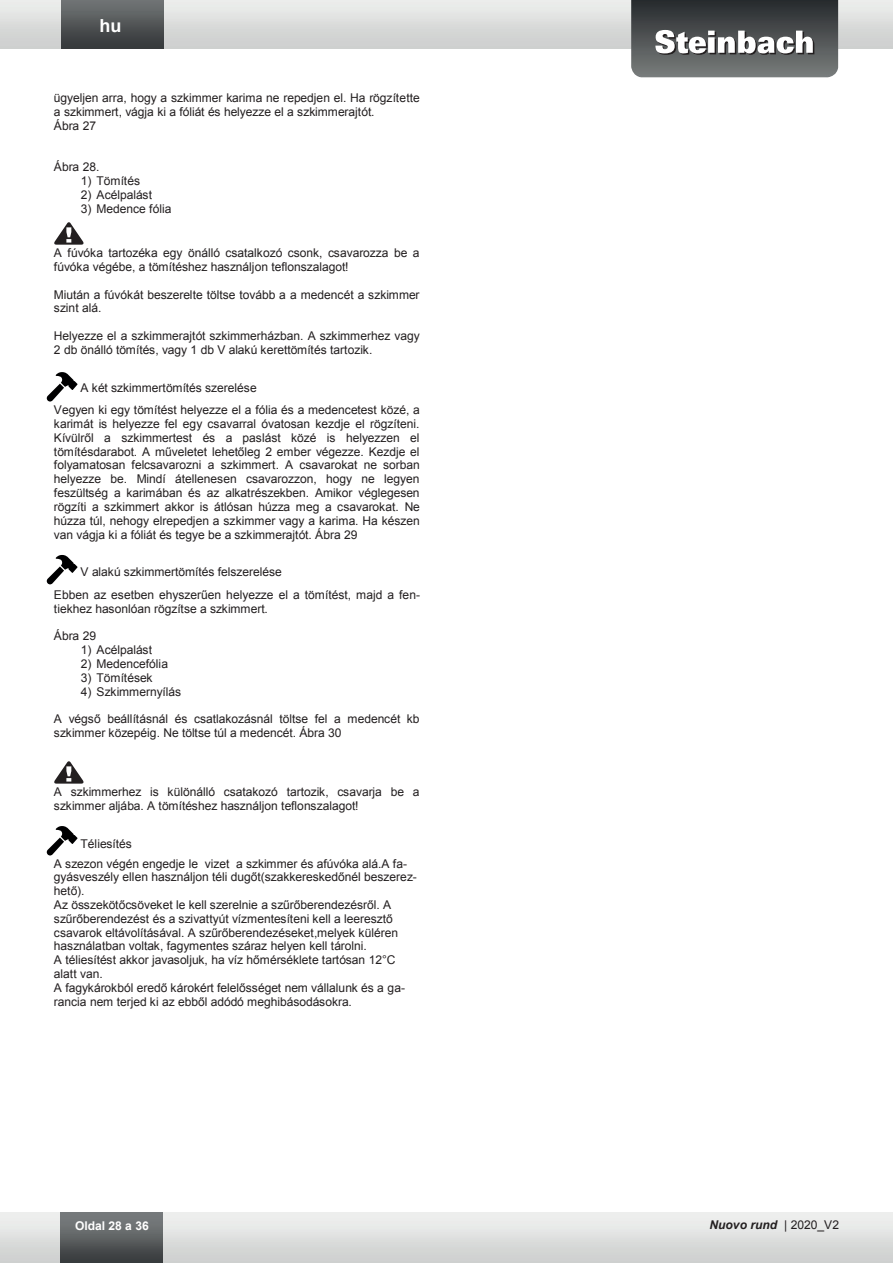
<style>
.page{position:relative;width:893px;height:1263px;background:#fff}
.page>*{position:absolute;margin:0;border:0;box-sizing:border-box;transform-origin:0 0}
.t1{font:700 18px "Arial";color:#fff}
.t2{font:12px/13.8px "Arial";letter-spacing:-.005em;color:#231f20}
.t3{font:italic 700 12px "Arial";color:#231f20}
.t4{font:700 12px "Arial";color:#fff}
.s1{font-weight:400;font-style:normal}
</style>
<div class="page">
<div style="left:0;top:1212px;width:893px;height:51px;background:linear-gradient(to bottom,#f1f2f1,#cccdcd)"></div>
<div style="left:61px;top:1212px;width:102px;height:51px;background:linear-gradient(to bottom,#808485,#373a3c)"></div>
<div style="left:0;top:0;width:893px;height:48px;background:linear-gradient(to bottom,#edeeec,#cccdcd)"></div>
<div style="left:61px;top:0;width:103px;height:48px;background:linear-gradient(to bottom,#727677,#34373a)"></div>
<img style="left:631px;top:0;width:207px;height:77px">
<svg style="left:655px;top:30px;width:159px;height:25px"></svg>
<svg style="left:54px;top:222px;width:30px;height:23px"></svg>
<svg style="left:54px;top:761px;width:30px;height:23px"></svg>
<svg style="left:47px;top:372px;width:31px;height:29px"></svg>
<svg style="left:47px;top:555px;width:31px;height:29px"></svg>
<svg style="left:47px;top:826px;width:31px;height:29px"></svg>
<h1 class="t1" style="left:100px;top:14px;width:23px">hu</h1>
<p class="t2" style="left:54px;top:91px;width:368px">ügyeljen arra, hogy a szkimmer karima ne repedjen el. Ha rögzítette a szkimmert, vágja ki a fóliát és helyezze el a szkimmerajtót.<br>Ábra 27</p>
<p class="t2" style="left:54px;top:160px;width:47px">Ábra 28.</p>
<p class="t2" style="left:81px;top:174px;width:61px">1) Tömítés</p>
<p class="t2" style="left:81px;top:188px;width:73px">2) Acélpalást</p>
<p class="t2" style="left:81px;top:202px;width:92px">3) Medence fólia</p>
<p class="t2" style="left:54px;top:246px;width:367px">A fúvóka tartozéka egy önálló csatalkozó csonk, csavarozza be a fúvóka végébe, a tömítéshez használjon teflonszalagot!</p>
<p class="t2" style="left:54px;top:288px;width:367px">Miután a fúvókát beszerelte töltse tovább a a medencét a szkimmer szint alá.</p>
<p class="t2" style="left:54px;top:329px;width:367px">Helyezze el a szkimmerajtót szkimmerházban. A szkimmerhez vagy<br>2 db önálló tömítés, vagy 1 db V alakú kerettömítés tartozik.</p>
<p class="t2" style="left:54px;top:376px;width:367px;line-height:22.6px;text-indent:27px">A két szkimmertömítés szerelése<br>Vegyen ki egy tömítést helyezze el a fólia és a medencetest közé, a</p>
<p class="t2" style="left:54px;top:417px;width:368px;text-align:justify">karimát is helyezze fel egy csavarral óvatosan kezdje el rögzíteni.<br>Kívülről a szkimmertest és a paslást közé is helyezzen el tömítésdarabot. A műveletet lehetőleg 2 ember végezze. Kezdje el folyamatosan felcsavarozni a szkimmert. A csavarokat ne sorban helyezze be. Mindí átellenesen csavarozzon, hogy ne legyen feszültség a karimában és az alkatrészekben. Amikor véglegesen rögzíti a szkimmert akkor is átlósan húzza meg a csavarokat. Ne húzza túl, nehogy elrepedjen a szkimmer vagy a karima. Ha készen van vágja ki a fóliát és tegye be a szkimmerajtót. Ábra 29</p>
<p class="t2" style="left:54px;top:561px;width:368px;line-height:22.6px;text-indent:27px">V alakú szkimmertömítés felszerelése<br>Ebben az esetben ehyszerűen helyezze el a tömítést, majd a fen-</p>
<p class="t2" style="left:54px;top:602px;width:215px">tiekhez hasonlóan rögzítse a szkimmert.</p>
<p class="t2" style="left:54px;top:629px;width:44px">Ábra 29</p>
<p class="t2" style="left:81px;top:643px;width:73px">1) Acélpalást</p>
<p class="t2" style="left:81px;top:657px;width:89px">2) Medencefólia</p>
<p class="t2" style="left:81px;top:671px;width:73px">3) Tömítések</p>
<p class="t2" style="left:81px;top:684px;width:102px">4) Szkimmernyílás</p>
<p class="t2" style="left:54px;top:712px;width:367px">A végső beállításnál és csatlakozásnál töltse fel a medencét kb szkimmer közepéig. Ne töltse túl a medencét. Ábra 30</p>
<p class="t2" style="left:54px;top:785px;width:367px">A szkimmerhez is különálló csatakozó tartozik, csavarja be a szkimmer aljába. A tömítéshez használjon teflonszalagot!</p>
<p class="t2" style="left:54px;top:834px;width:355px;line-height:19.6px;text-indent:27px">Téliesítés<br>A szezon végén engedje le vizet a szkimmer és afúvóka alá.A fa-</p>
<p class="t2" style="left:54px;top:870px;width:365px">gyásveszély ellen használjon téli dugőt(szakkereskedőnél beszerez&shy;hető).<br>Az összekötőcsöveket le kell szerelnie a szűrőberendezésről. A szűrőberendezést és a szivattyút vízmentesíteni kell a leeresztő csavarok eltávolításával. A szűrőberendezéseket,melyek küléren használatban voltak, fagymentes száraz helyen kell tárolni.<br>A téliesítést akkor javasoljuk, ha víz hőmérséklete tartósan 12°C alatt van.<br>A fagykárokból eredő károkért felelősséget nem vállalunk és a ga&shy;rancia nem terjed ki az ebből adódó meghibásodásokra.</p>
<p class="t4" style="left:75px;top:1217px;width:75px">Oldal 28 a 36</p>
<p class="t3" style="left:709px;top:1217px;width:131px">Nuovo rund <span class="s1">| 2020_V2</span></p>
</div>
